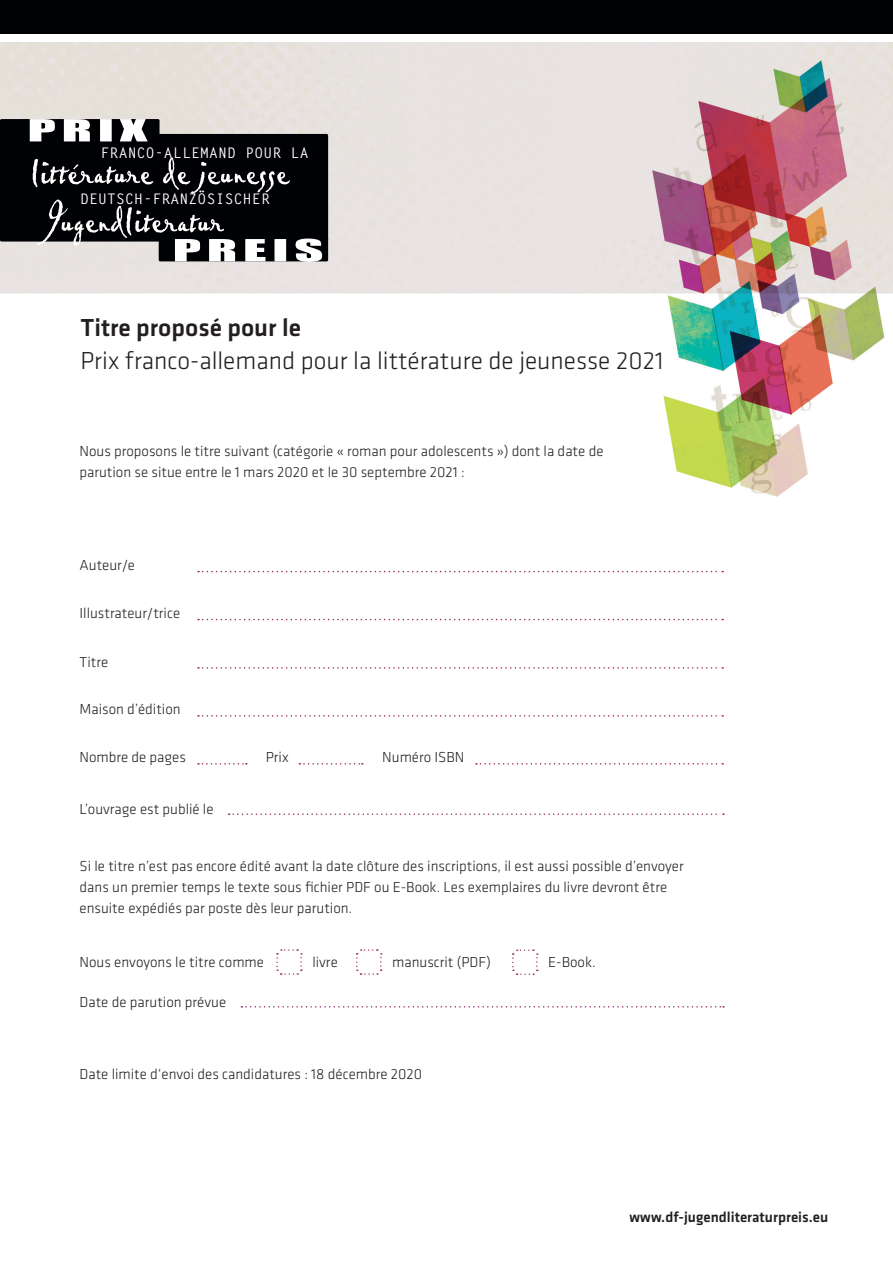
<style>
.page{position:relative;width:893px;height:1263px;background:#fff}
.page>*{position:absolute;margin:0;border:0;box-sizing:border-box;transform-origin:0 0}
.t1{font:300 25.5px "Klavika Basic";color:#231f20}
.t2{font:500 25.5px "Klavika Basic";color:#231f20}
.t3{font:300 15px/21px "Klavika Basic";color:#231f20}
.t4{font:500 15px "Klavika Basic";color:#231f20}
.t5{font:700 14.55px "Letter Gothic";letter-spacing:.02em;color:#fff}
</style>
<div class="page">
<img style="left:0;top:43px;width:893px;height:453px">
<div style="left:0;top:0;width:893px;height:33px;background:#000104"></div>
<div style="left:0;top:134px;width:328px;height:108px;background:#000104;border-radius:2px"></div>
<div style="left:0;top:119px;width:160px;height:24px;background:#000104;border-radius:2px"></div>
<svg style="left:30px;top:119px;width:118px;height:22px"></svg>
<div style="left:159px;top:238px;width:169px;height:23px;background:#000104;border-radius:2px"></div>
<svg style="left:33px;top:158px;width:289px;height:104px"></svg>
<svg style="left:198px;top:571px;width:525px;height:1px"></svg>
<svg style="left:198px;top:619px;width:525px;height:1px"></svg>
<svg style="left:198px;top:667px;width:525px;height:2px"></svg>
<svg style="left:198px;top:715px;width:525px;height:2px"></svg>
<svg style="left:198px;top:763px;width:49px;height:1px"></svg>
<svg style="left:229px;top:813px;width:495px;height:2px"></svg>
<svg style="left:241px;top:1006px;width:483px;height:1px"></svg>
<svg style="left:476px;top:763px;width:247px;height:1px"></svg>
<svg style="left:299px;top:763px;width:64px;height:1px"></svg>
<svg style="left:276px;top:949px;width:26px;height:26px"></svg>
<svg style="left:356px;top:949px;width:26px;height:26px"></svg>
<svg style="left:512px;top:949px;width:26px;height:26px"></svg>
<p class="t5" style="left:101px;top:147px;width:209px">FRANCO-ALLEMAND POUR LA</p>
<p class="t5" style="left:80px;top:193px;width:191px">DEUTSCH-FRANZÖSISCHER</p>
<h1 class="t2" style="left:80px;top:318px;width:222px">Titre proposé pour le</h1>
<h1 class="t1" style="left:80px;top:351px;width:584px">Prix franco-allemand pour la littérature de jeunesse 2021</h1>
<p class="t3" style="left:80px;top:441px;width:525px">Nous proposons le titre suivant (catégorie « roman pour adolescents ») dont la date de parution se situe entre le 1 mars 2020 et le 30 septembre 2021 :</p>
<p class="t3" style="left:80px;top:556px;width:57px">Auteur/e</p>
<p class="t3" style="left:80px;top:604px;width:102px">Illustrateur/trice</p>
<p class="t3" style="left:80px;top:652px;width:30px">Titre</p>
<p class="t3" style="left:80px;top:700px;width:103px">Maison d’édition</p>
<p class="t3" style="left:80px;top:748px;width:108px">Nombre de pages</p>
<p class="t3" style="left:80px;top:800px;width:136px">L’ouvrage est publié le</p>
<p class="t3" style="left:266px;top:748px;width:24px">Prix</p>
<p class="t3" style="left:382px;top:748px;width:84px">Numéro ISBN</p>
<p class="t3" style="left:80px;top:857px;width:606px">Si le titre n’est pas encore édité avant la date clôture des inscriptions, il est aussi possible d’envoyer dans un premier temps le texte sous fichier PDF ou E-Book. Les exemplaires du livre devront être ensuite expédiés par poste dès leur parution.</p>
<p class="t3" style="left:80px;top:952px;width:186px">Nous envoyons le titre comme</p>
<p class="t3" style="left:312px;top:952px;width:27px">livre</p>
<p class="t3" style="left:392px;top:952px;width:100px">manuscrit (PDF)</p>
<p class="t3" style="left:548px;top:953px;width:49px">E-Book.</p>
<p class="t3" style="left:80px;top:992px;width:148px">Date de parution prévue</p>
<p class="t3" style="left:80px;top:1065px;width:344px">Date limite d‘envoi des candidatures : 18 décembre 2020</p>
<p class="t4" style="left:629px;top:1211px;width:201px">www.df-jugendliteraturpreis.eu</p>
</div>
